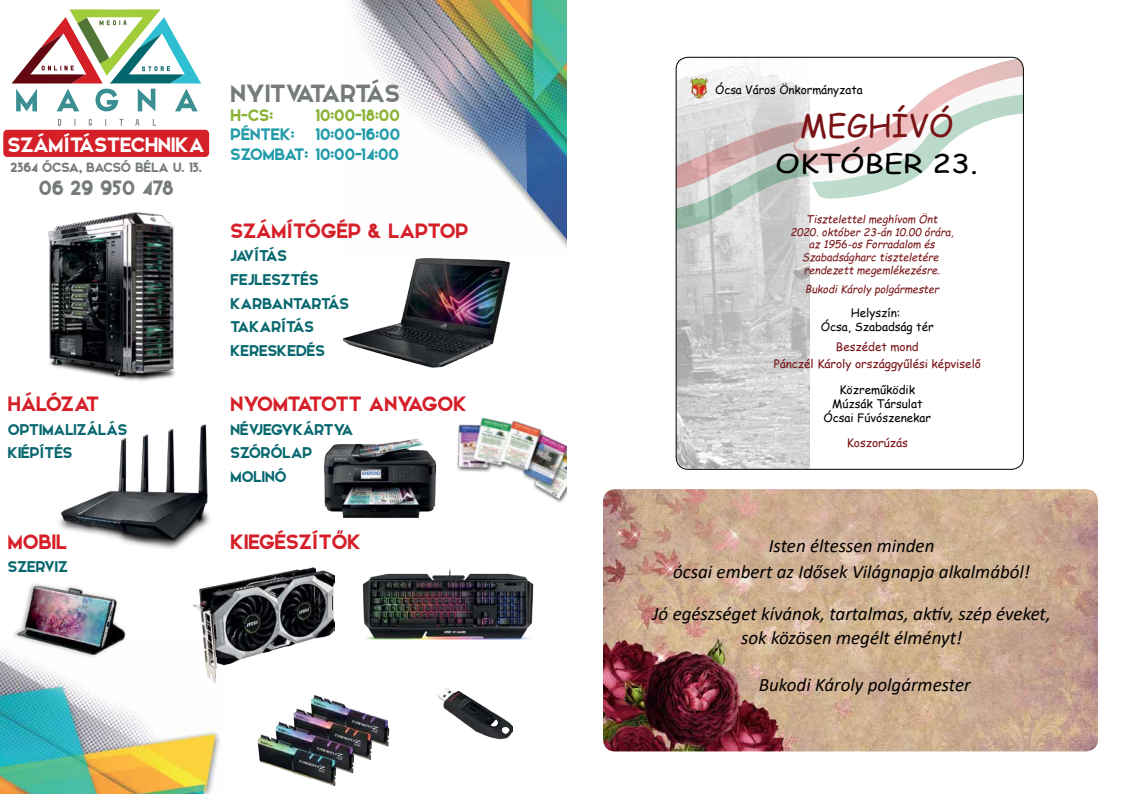
<style>
.page{position:relative;width:1134px;height:794px;background:#fff}
.page>*{position:absolute;margin:0;border:0;box-sizing:border-box;transform-origin:0 0}
.t1{font:33.2px "Elkwood";color:#757a7b}
.t2{font:31px "Comic Sans MS";color:#7a1315}
.t3{font:27.7px "Elkwood";color:#d52029}
.t4{font:27.7px "Elkwood";color:#fff}
.t5{font:27.7px "Elkwood";color:#757a7b}
.t6{font:25.8px "Comic Sans MS";color:#010101;scale:1.2 1}
.t7{font:22.2px/19.4px "Elkwood";color:#219baa}
.t8{font:22.2px "Elkwood";color:#8ab233}
.t9{font:20.8px/23.5px "Elkwood";color:#06676e}
.t10{font:italic 19px/26px "Calibri";color:#000;text-align:center}
.t11{font:18px "Elkwood";color:#757a7b}
.t12{font:11.6px/14px "Comic Sans MS";color:#010101;text-align:center}
.t13{font:11.6px/17px "Comic Sans MS";color:#7a1315;text-align:center}
.t14{font:italic 10.7px/12.9px "Comic Sans MS";color:#7a1315;text-align:center}
</style>
<div class="page">
<img style="left:0;top:648px;width:220px;height:146px">
<img style="left:348px;top:0;width:219px;height:249px">
<div style="left:3px;top:130px;width:206px;height:27px;background:#d52029;border-radius:4px"></div>
<img style="left:441px;top:699px;width:71px;height:41px">
<img style="left:12px;top:584px;width:118px;height:95px">
<svg style="left:58px;top:119px;width:98px;height:7px"></svg>
<svg style="left:12px;top:9px;width:189px;height:103px"></svg>
<img style="left:343px;top:258px;width:168px;height:110px">
<img style="left:48px;top:212px;width:128px;height:169px">
<img style="left:36px;top:424px;width:174px;height:163px">
<img style="left:457px;top:417px;width:110px;height:86px">
<img style="left:324px;top:438px;width:113px;height:80px">
<img style="left:257px;top:695px;width:133px;height:91px">
<img style="left:193px;top:568px;width:141px;height:114px">
<img style="left:355px;top:514px;width:179px;height:185px">
<img style="left:676px;top:235px;width:133px;height:234px">
<svg style="left:676px;top:57px;width:347px;height:178px"></svg>
<img style="left:690px;top:79px;width:17px;height:20px">
<div style="left:676px;top:57px;width:348px;height:413px;border:1px solid #000;border-radius:12px"></div>
<img style="left:603px;top:489px;width:495px;height:262px">
<h3 class="t4" style="left:8px;top:131px;width:198px">SZÁMÍTÁSTECHNIKA</h3>
<p class="t11" style="left:10px;top:158px;width:193px">2364 ÓCSA, BACSÓ BÉLA U. 13.</p>
<h3 class="t5" style="left:39px;top:174px;width:136px">06 29 950 478</h3>
<h3 class="t3" style="left:8px;top:390px;width:93px">HÁLÓZAT</h3>
<p class="t9" style="left:8px;top:417px;width:121px">OPTIMALIZÁLÁS<br>KIÉPÍTÉS</p>
<h3 class="t3" style="left:8px;top:528px;width:61px">MOBIL</h3>
<p class="t9" style="left:8px;top:555px;width:61px">SZERVIZ</p>
<h1 class="t1" style="left:231px;top:77px;width:171px">NYITVATARTÁS</h1>
<p class="t8" style="left:231px;top:104px;width:44px">H-CS:</p>
<p class="t7" style="left:231px;top:124px;width:170px">PÉNTEK:<br>SZOMBAT: 10:00-14:00</p>
<p class="t8" style="left:315px;top:104px;width:86px">10:00-18:00</p>
<p class="t7" style="left:315px;top:124px;width:86px">10:00-16:00</p>
<h3 class="t3" style="left:231px;top:217px;width:240px">SZÁMÍTÓGÉP &amp; LAPTOP</h3>
<p class="t9" style="left:231px;top:244px;width:120px">JAVÍTÁS<br>FEJLESZTÉS<br>KARBANTARTÁS<br>TAKARÍTÁS<br>KERESKEDÉS</p>
<h3 class="t3" style="left:231px;top:390px;width:238px">NYOMTATOTT ANYAGOK</h3>
<p class="t9" style="left:231px;top:417px;width:124px">NÉVJEGYKÁRTYA<br>SZÓRÓLAP<br>MOLINÓ</p>
<h3 class="t3" style="left:231px;top:528px;width:132px">KIEGÉSZÍTŐK</h3>
<p class="t12" style="left:715px;top:82px;width:149px">Ócsa Város Önkormányzata</p>
<h2 class="t2" style="left:800px;top:102px;width:155px">MEGHÍVÓ</h2>
<h3 class="t6" style="left:775px;top:144px;width:171px">OKTÓBER 23.</h3>
<p class="t14" style="left:790px;top:212px;width:165px">Tisztelettel meghívom Önt<br>2020. október 23-án 10.00 órára, az 1956-os Forradalom és<br>Szabadságharc tiszteletére rendezett megemlékezésre.</p>
<p class="t14" style="left:805px;top:282px;width:136px">Bukodi Károly polgármester</p>
<p class="t12" style="left:821px;top:305px;width:114px">Helyszín:<br>Ócsa, Szabadság tér</p>
<p class="t13" style="left:774px;top:338px;width:209px">Beszédet mond<br>Pánczél Károly országgyűlési képviselő</p>
<p class="t12" style="left:823px;top:382px;width:109px">Közreműködik<br>Múzsák Társulat<br>Ócsai Fúvószenekar</p>
<p class="t13" style="left:847px;top:434px;width:63px">Koszorúzás</p>
<p class="t10" style="left:673px;top:531px;width:358px">Isten éltessen minden<br>ócsai embert az Idősek Világnapja alkalmából!</p>
<p class="t10" style="left:653px;top:600px;width:400px;line-height:24px">Jó egészséget kívánok, tartalmas, aktív, szép éveket, sok közösen megélt élményt!</p>
<p class="t10" style="left:759px;top:670px;width:213px">Bukodi Károly polgármester</p>
</div>
